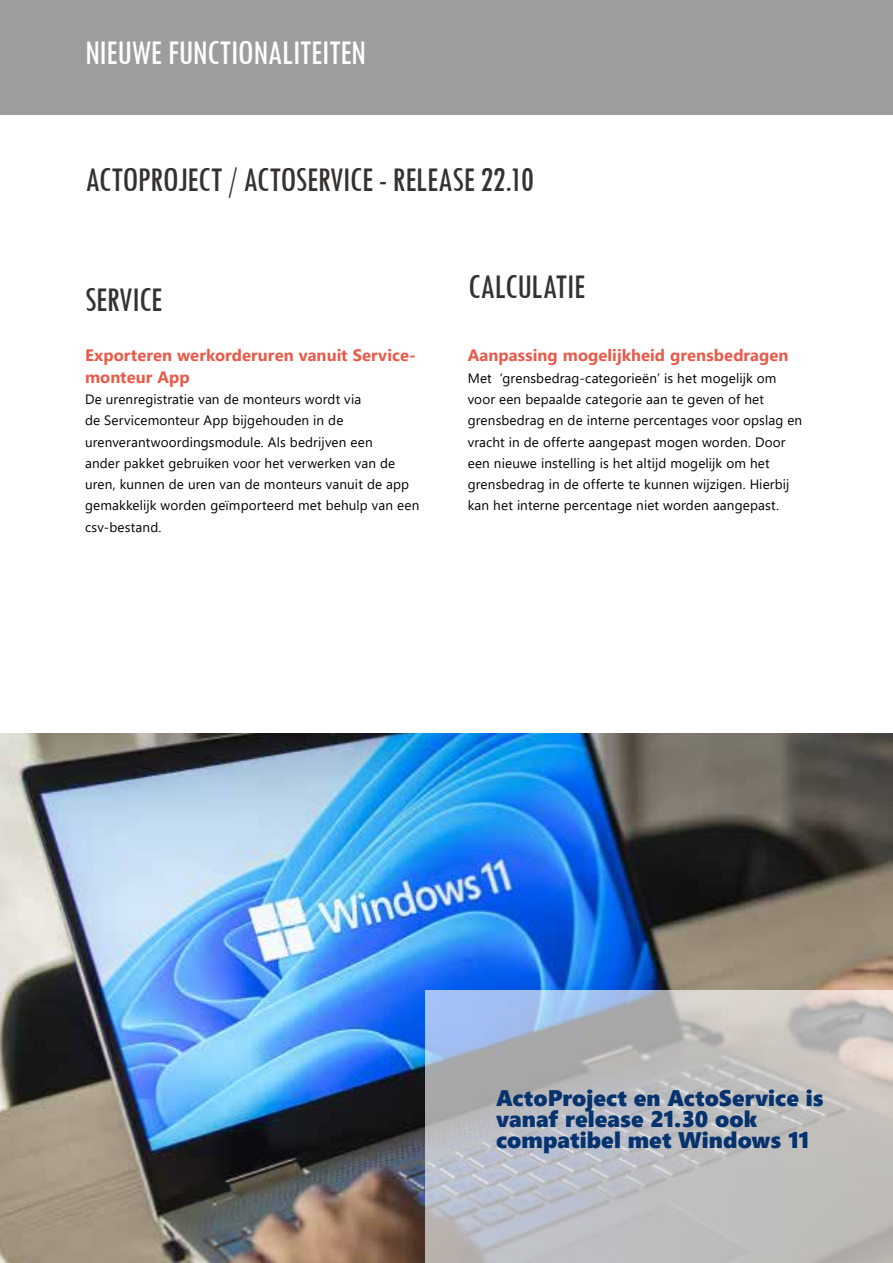
<style>
.page{position:relative;width:893px;height:1263px;background:#fff}
.page>*{position:absolute;margin:0;border:0;box-sizing:border-box;transform-origin:0 0}
.t1{font:condensed 36px "Tw Cen";letter-spacing:-.02em;color:#35312e}
.t2{font:condensed 36px "Tw Cen";letter-spacing:-.02em;color:#fff}
.t3{font:22.5px/21.3px "Segoe UI Black";color:#06326e}
.t4{font:700 16.5px/21.3px "Segoe UI";letter-spacing:.005em;color:#e75b4b}
.t5{font:13.5px/21.3px "Segoe UI";letter-spacing:.01em;color:#000}
</style>
<div class="page">
<div style="left:0;top:0;width:893px;height:115px;background:#9d9d9c"></div>
<img style="left:0;top:734px;width:893px;height:529px">
<svg style="left:425px;top:990px;width:468px;height:273px;background:#bbbcc1"></svg>
<h1 class="t2" style="left:85px;top:31px;width:283px">NIEUWE FUNCTIONALITEITEN</h1>
<h1 class="t1" style="left:85px;top:158px;width:450px">ACTOPROJECT / ACTOSERVICE - RELEASE 22.10</h1>
<h1 class="t1" style="left:85px;top:278px;width:79px">SERVICE</h1>
<p class="t4" style="left:85px;top:344px;width:332px">Exporteren werkorderuren vanuit Service&shy;monteur App</p>
<p class="t5" style="left:85px;top:387px;width:336px">De urenregistratie van de monteurs wordt via<br>de Servicemonteur App bijgehouden in de urenverantwoordingsmodule. Als bedrijven een<br>ander pakket gebruiken voor het verwerken van de uren, kunnen de uren van de monteurs vanuit de app gemakkelijk worden geïmporteerd met behulp van een csv-bestand.</p>
<h1 class="t1" style="left:468px;top:265px;width:119px">CALCULATIE</h1>
<p class="t4" style="left:468px;top:344px;width:322px">Aanpassing mogelijkheid grensbedragen</p>
<p class="t5" style="left:468px;top:366px;width:336px">Met ‘grensbedrag-categorieën’ is het mogelijk om voor een bepaalde categorie aan te geven of het grensbedrag en de interne percentages voor opslag en vracht in de offerte aangepast mogen worden. Door een nieuwe instelling is het altijd mogelijk om het grensbedrag in de offerte te kunnen wijzigen. Hierbij kan het interne percentage niet worden aangepast.</p>
<h2 class="t3" style="left:496px;top:1086px;width:329px">ActoProject en ActoService is vanaf release 21.30 ook compatibel met Windows 11</h2>
</div>
